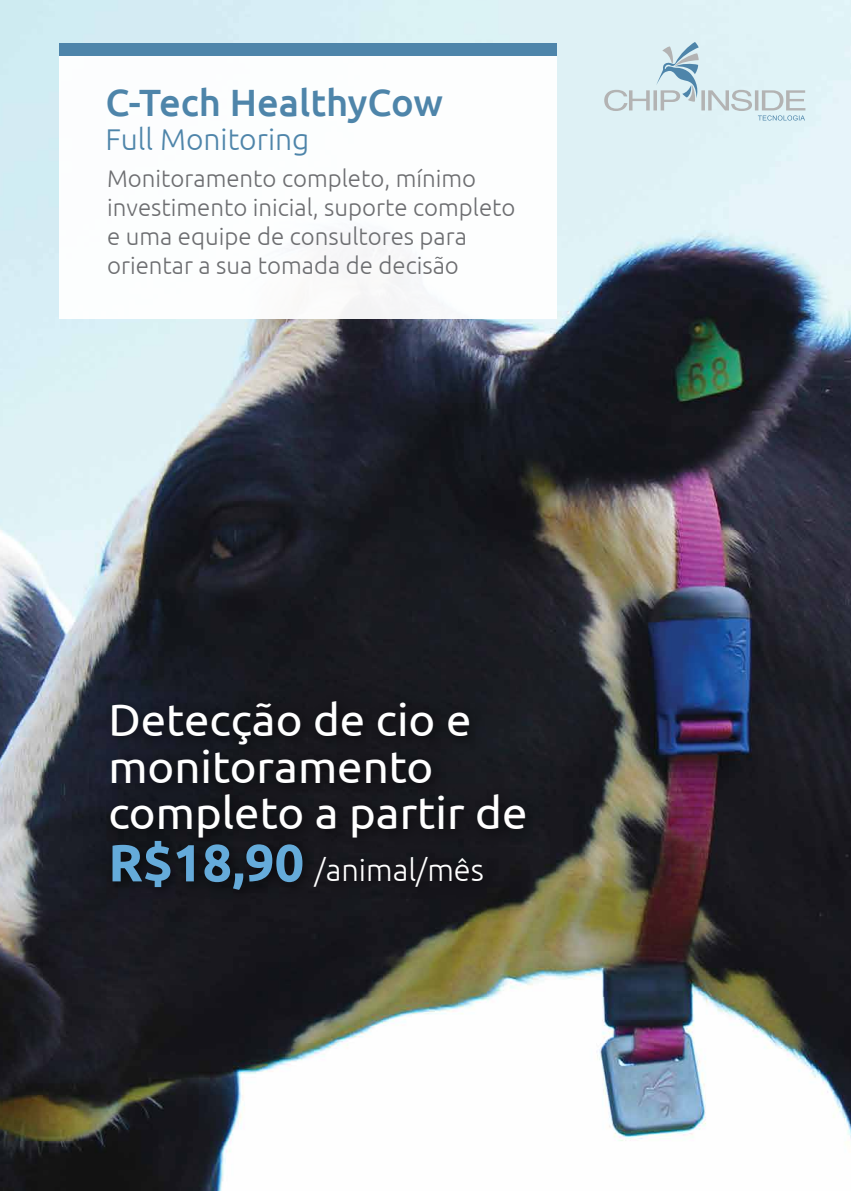
<style>
.page{position:relative;width:851px;height:1191px;background:#fff}
.page>*{position:absolute;margin:0;border:0;box-sizing:border-box;transform-origin:0 0}
.t1{font:45.6px/46.6px "Ubuntu";color:#fff}
.t2{font:500 38px "Ubuntu";color:#4e85aa}
.t3{font:300 30.8px "Ubuntu";color:#fff}
.t4{font:300 30px "Ubuntu";color:#4e85aa}
.t5{font:300 24px/28.8px "Ubuntu";color:#6d6e71}
.s1{font-weight:700;font-size:52.2px;color:#65abda}
</style>
<div class="page">
<img style="left:0;top:0;width:850px;height:1191px">
<div style="left:59px;top:43px;width:498px;height:275px;background:#fff"></div>
<div style="left:59px;top:43px;width:498px;height:12px;background:#4e85aa"></div>
<img style="left:94px;top:683px;width:464px;height:230px">
<svg style="left:604px;top:42px;width:201px;height:79px;background:#d4e6eb"></svg>
<h2 class="t2" style="left:106px;top:78px;width:339px">C-Tech HealthyCow</h2>
<p class="t4" style="left:106px;top:121px;width:205px">Full Monitoring</p>
<p class="t5" style="left:107px;top:164px;width:409px">Monitoramento completo, mínimo investimento inicial, suporte completo e uma equipe de consultores para orientar a sua tomada de decisão</p>
<h1 class="t1" style="left:108px;top:695px;width:420px">Detecção de cio e monitoramento completo a partir de</h1>
<p class="t3" style="left:108px;top:852px;width:377px"><span class="s1">R$18,90</span> /animal/mês</p>
</div>
